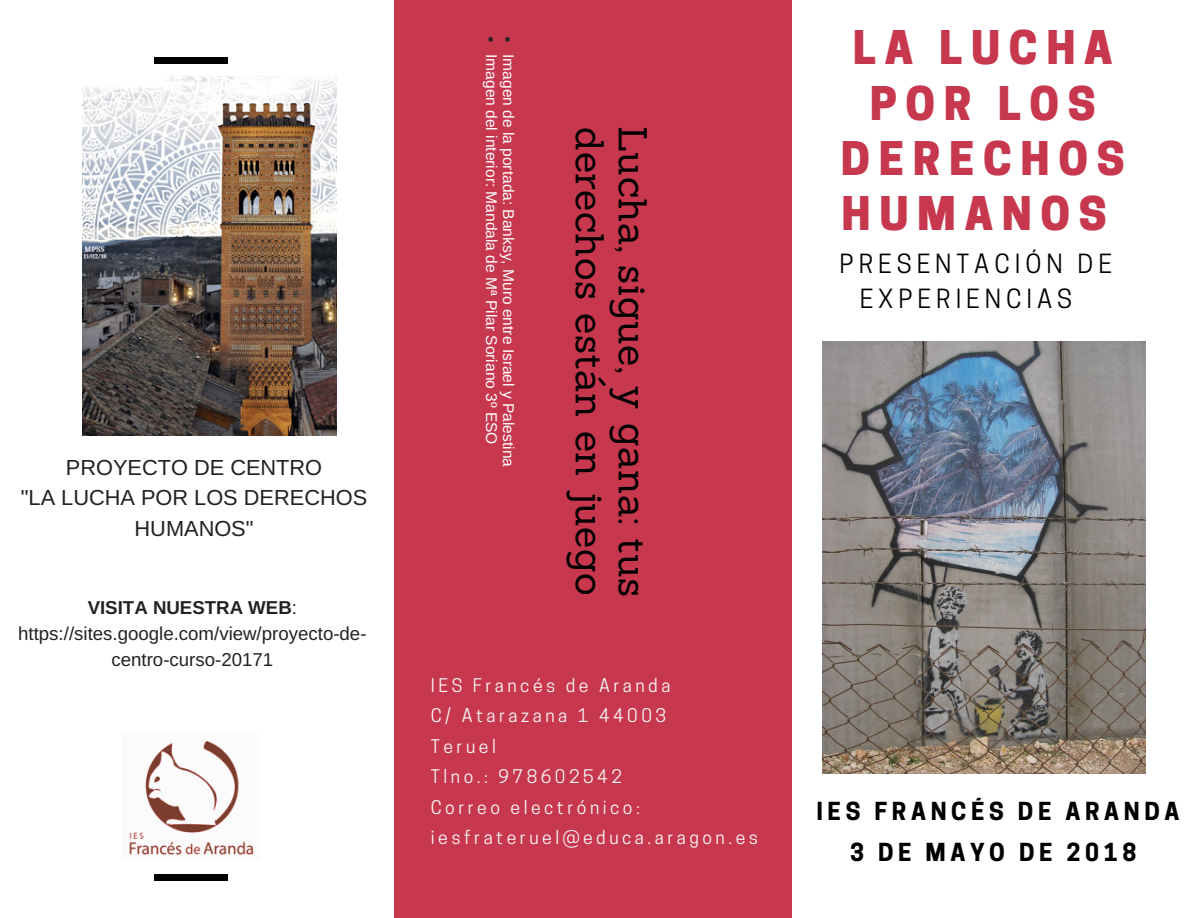
<style>
.page{position:relative;width:1188px;height:918px;background:#fff}
.page>*{position:absolute;margin:0;border:0;box-sizing:border-box;transform-origin:0 0}
.t1{font:800 43.65px/55.2px "Cooper Hewitt";letter-spacing:.2em;color:#c7374e;text-align:center}
.t2{font:39.3px/42.8px "Sanchez";letter-spacing:.01em;color:#000}
.t3{font:24.75px/34.8px "Cooper Hewitt";letter-spacing:.2em;color:#000}
.t4{font:700 23.4px/41.7px "Cooper Hewitt";letter-spacing:.2em;color:#000;text-align:center}
.t5{font:21.75px/30.3px "Arimo";color:#222;text-align:center}
.t6{font:18.75px/25.8px "Arimo";color:#222;text-align:center}
.t7{font:17.7px/30.3px "Cooper Hewitt";letter-spacing:.2em;color:#f8f8f8}
.t8{font:15.6px/16.8px "Arimo";color:#fff}
.s1{font-weight:700}
</style>
<div class="page">
<div style="left:395px;top:0;width:397px;height:918px;background:#c7374e"></div>
<div style="left:154px;top:57px;width:73px;height:7px;background:#000"></div>
<hr style="left:155px;top:878px;width:73px;height:3px;background:#000">
<img style="left:822px;top:342px;width:323px;height:432px">
<div style="left:154px;top:874px;width:73px;height:7px;background:#000"></div>
<svg style="left:505px;top:37px;width:5px;height:5px"></svg>
<svg style="left:488px;top:37px;width:5px;height:5px"></svg>
<img style="left:82px;top:76px;width:254px;height:359px">
<img style="left:129px;top:741px;width:125px;height:114px">
<p class="t5" style="left:21px;top:452px;width:348px">PROYECTO DE CENTRO<br>"LA LUCHA POR LOS DERECHOS<br>HUMANOS"</p>
<p class="t6" style="left:18px;top:595px;width:350px"><span class="s1">VISITA NUESTRA WEB</span>: https://sites.google.com/view/proyecto-de&shy;centro-curso-20171</p>
<p class="t8" style="left:517px;top:54px;width:414px;rotate:90deg">Imagen de la portada: Banksy, Muro entre Israel y Palestina<br>Imagen del interior: Mandala de Mª Pilar Soriano 3º ESO</p>
<h2 class="t2" style="left:654px;top:126px;width:473px;rotate:90deg">Lucha, sigue, y gana: tus derechos están en juego</h2>
<p class="t7" style="left:431px;top:672px;width:329px">IES Francés de Aranda<br>C/ Atarazana 1 44003<br>Teruel<br>Tlno.: 978602542<br>Correo electrónico: iesfrateruel@educa.aragon.es</p>
<h1 class="t1" style="left:841px;top:26px;width:285px">LA LUCHA<br>POR LOS<br>DERECHOS<br>HUMANOS</h1>
<h3 class="t3" style="left:860px;top:250px;width:254px;text-indent:-20px">PRESENTACIÓN DE<br>EXPERIENCIAS</h3>
<h3 class="t4" style="left:816px;top:793px;width:365px">IES FRANCÉS DE ARANDA<br>3 DE MAYO DE 2018</h3>
</div>
